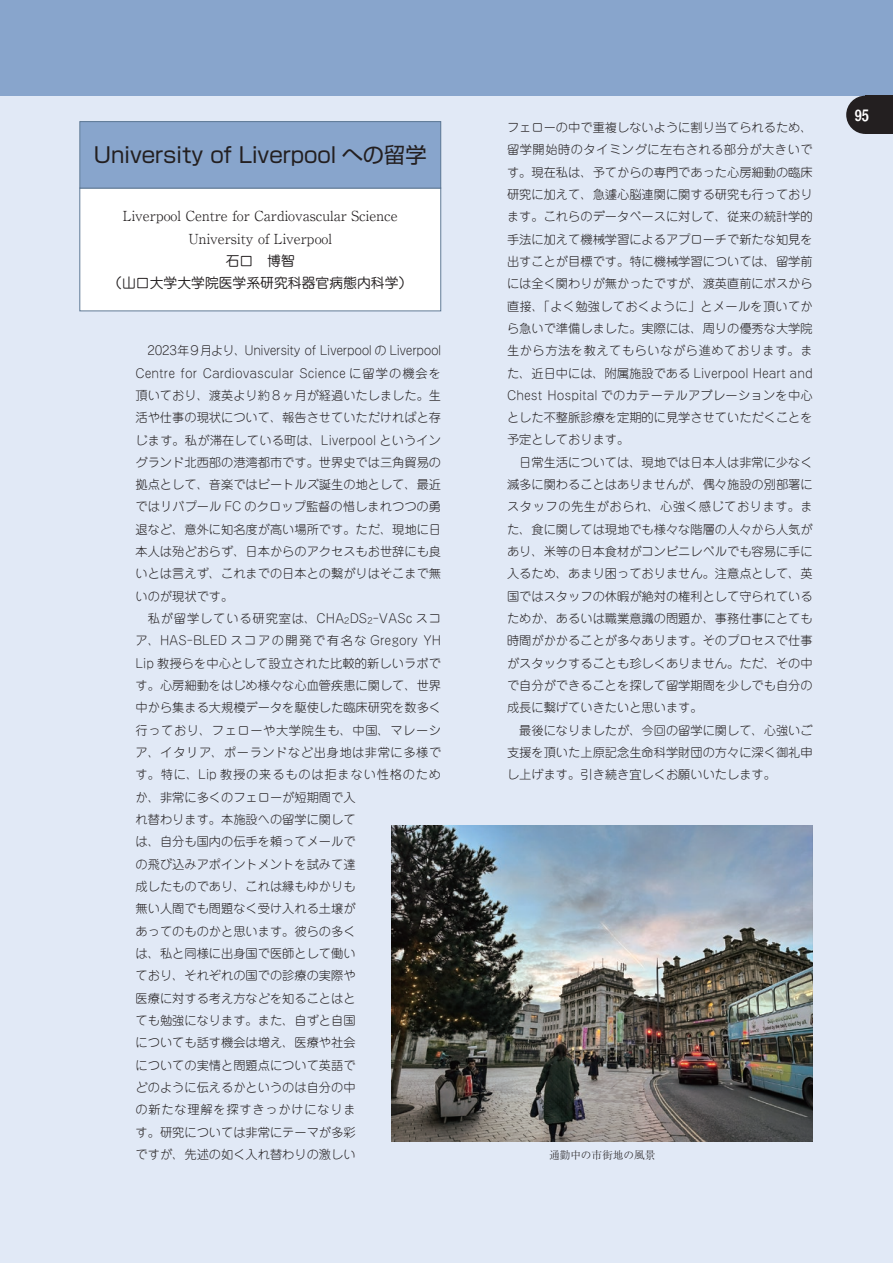
<style>
.page{position:relative;width:893px;height:1263px;background:#e1e9f6}
.page>*{position:absolute;margin:0;border:0;box-sizing:border-box;transform-origin:0 0}
.t1{font:21.3px "Shin Go Pr 6";color:#231f20}
.t2{font:15.9px "Helvetica CY Bold";color:#fff}
.t3{font:300 13.8px/22.4px "Ryumin Pr 6";color:#231f20;text-align:center}
.t4{font:13.8px/22.4px "Jun 201 Pro";color:#231f20;text-align:center}
.t5{font:300 12.15px/22.4px "Jun 101 Pro";color:#231f20;text-align:justify}
.t6{font:300 12.15px "Jun 101 Pro";letter-spacing:-.03em;color:#231f20}
.t7{font:300 12.15px "Jun 101 Pro";letter-spacing:.07em;color:#231f20}
.t8{font:300 10.65px "Ryumin Pr 6";color:#231f20}
.t9{font:300 8.55px "Jun 101 Pro";color:#231f20}
.s1{font-size:12.15px}
</style>
<div class="page">
<div style="left:0;top:0;width:893px;height:96px;background:#88a5cc"></div>
<div style="left:865px;top:96px;width:28px;height:38px;background:#231f20"></div>
<div style="left:846px;top:96px;width:38px;height:38px;background:#231f20;border-radius:50%"></div>
<div style="left:80px;top:188px;width:361px;height:123px;background:#fff"></div>
<div style="left:79px;top:188px;width:362px;height:123px;border:1px solid #5f7995"></div>
<div style="left:80px;top:122px;width:361px;height:66px;background:#88a5cc"></div>
<div style="left:79px;top:121px;width:362px;height:67px;border:1px solid #5f7995"></div>
<img style="left:392px;top:825px;width:421px;height:316px">
<h1 class="t1" style="left:94px;top:137px;width:334px">University of Liverpool への留学</h1>
<p class="t3" style="left:123px;top:204px;width:276px">Liverpool Centre for Cardiovascular Science<br>University of Liverpool</p>
<p class="t4" style="left:108px;top:248px;width:306px">石口　博智<br>（山口大学大学院医学系研究科器官病態内科学(</p>
<p class="t6" style="left:148px;top:341px;width:295px">2023年９月より、University of Liverpool の Liverpool</p>
<p class="t5" style="left:136px;top:360px;width:307px">Centre for Cardiovascular Science に留学の機会を</p>
<p class="t5" style="left:136px;top:383px;width:307px">頂いており、渡英より約８ヶ月が経過いたしました。生</p>
<p class="t5" style="left:136px;top:405px;width:307px">活や仕事の現状について、報告させていただければと存</p>
<p class="t5" style="left:136px;top:427px;width:307px">じます。私が滞在している町は、Liverpool というイン</p>
<p class="t5" style="left:136px;top:450px;width:307px">グランド北西部の港湾都市です。世界史では三角貿易の</p>
<p class="t5" style="left:136px;top:472px;width:307px">拠点として、音楽ではビートルズ誕生の地として、最近</p>
<p class="t5" style="left:136px;top:494px;width:307px">ではリバプール FC のクロップ監督の惜しまれつつの勇</p>
<p class="t5" style="left:136px;top:517px;width:307px">退など、意外に知名度が高い場所です。ただ、現地に日</p>
<p class="t5" style="left:136px;top:539px;width:307px">本人は殆どおらず、日本からのアクセスもお世辞にも良</p>
<p class="t5" style="left:136px;top:561px;width:307px">いとは言えず、これまでの日本との繋がりはそこまで無</p>
<p class="t5" style="left:136px;top:584px;width:99px">いのが現状です。</p>
<p class="t5" style="left:379px;top:606px;width:64px">VASc スコ</p>
<p class="t7" style="left:148px;top:609px;width:221px">私が留学している研究室は、CHA DS</p>
<p class="t9" style="left:344px;top:614px;width:7px">2</p>
<p class="t5" style="left:136px;top:628px;width:307px;text-align:left">ア、HAS-BLED スコアの開発で有名な Gregory YH<br>Lip 教授らを中心として設立された比較的新しいラボです。心房細動をはじめ様々な心血管疾患に関して、世界中から集まる大規模データを駆使した臨床研究を数多く行っており、フェローや大学院生も、中国、マレーシア、イタリア、ポーランドなど出身地は非常に多様です。特に、Lip 教授の来るものは拒まない性格のためか、非常に多くのフェローが短期間で入<br>れ替わります。本施設への留学に関して<br>は、自分も国内の伝手を頼ってメールで<br>の飛び込みアポイントメントを試みて達<br>成したものであり、これは縁もゆかりも<br>無い人間でも問題なく受け入れる土壌が<br>あってのものかと思います。彼らの多く<br>は、私と同様に出身国で医師として働い<br>ており、それぞれの国での診療の実際や<br>医療に対する考え方などを知ることはと<br>ても勉強になります。また、自ずと自国<br>についても話す機会は増え、医療や社会<br>についての実情と問題点について英語で<br>どのように伝えるかというのは自分の中<br>の新たな理解を探すきっかけになりま<br>す。研究については非常にテーマが多彩<br>ですが、先述の如く入れ替わりの激しい</p>
<p class="t9" style="left:367px;top:614px;width:13px">2<span class="s1">-</span></p>
<p class="t5" style="left:507px;top:115px;width:307px">フェローの中で重複しないように割り当てられるため、留学開始時のタイミングに左右される部分が大きいです。現在私は、予てからの専門であった心房細動の臨床研究に加えて、急遽心脳連関に関する研究も行っております。これらのデータベースに対して、従来の統計学的手法に加えて機械学習によるアプローチで新たな知見を出すことが目標です。特に機械学習については、留学前には全く関わりが無かったですが、渡英直前にボスから直接、「よく勉強しておくように」とメールを頂いてから急いで準備しました。実際には、周りの優秀な大学院生から方法を教えてもらいながら進めております。また、近日中には、附属施設である Liverpool Heart and Chest Hospital でのカテーテルアブレーションを中心とした不整脈診療を定期的に見学させていただくことを予定としております。</p>
<p class="t5" style="left:507px;top:450px;width:307px;text-indent:12px">日常生活については、現地では日本人は非常に少なく滅多に関わることはありませんが、偶々施設の別部署にスタッフの先生がおられ、心強く感じております。また、食に関しては現地でも様々な階層の人々から人気があり、米等の日本食材がコンビニレベルでも容易に手に入るため、あまり困っておりません。注意点として、英国ではスタッフの休暇が絶対の権利として守られているためか、あるいは職業意識の問題か、事務仕事にとても時間がかかることが多々あります。そのプロセスで仕事がスタックすることも珍しくありません。ただ、その中で自分ができることを探して留学期間を少しでも自分の成長に繋げていきたいと思います。</p>
<p class="t5" style="left:507px;top:717px;width:307px;text-indent:12px">最後になりましたが、今回の留学に関して、心強いご支援を頂いた上原記念生命科学財団の方々に深く御礼申し上げます。引き続き宜しくお願いいたします。</p>
<h2 class="t2" style="left:855px;top:105px;width:16px">95</h2>
<p class="t8" style="left:549px;top:1147px;width:108px">通勤中の市街地の風景</p>
</div>
